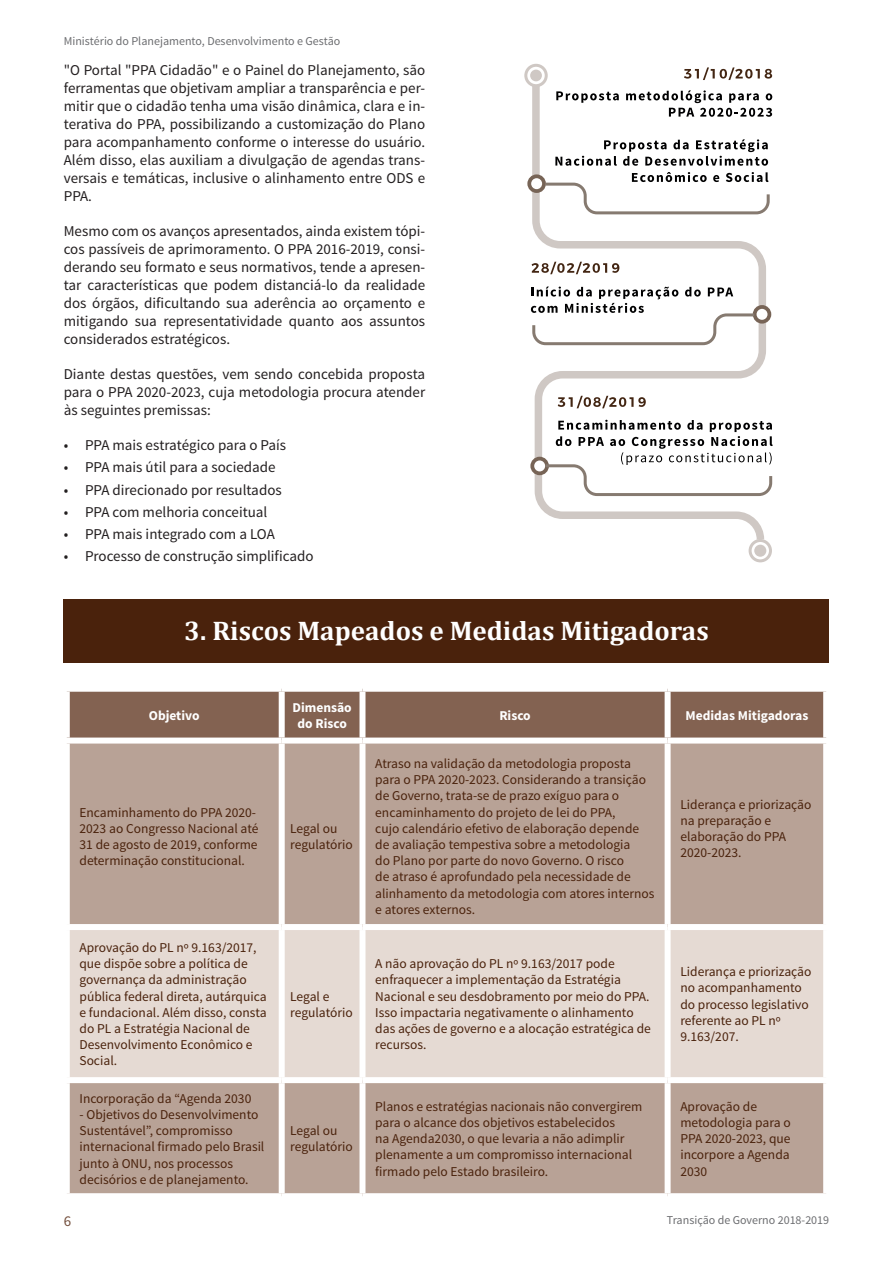
<style>
.page{position:relative;width:893px;height:1263px;background:#fff}
.page>*{position:absolute;margin:0;border:0;box-sizing:border-box;transform-origin:0 0}
.t1{font:700 27px "Cambria";color:#fff}
.t2{font:15px/18px "Source Sans Pro";color:#231f20;text-align:justify}
.t3{font:15px "Source Sans Pro";color:#74503e}
.t4{font:13.5px/16.2px "Source Sans Pro";color:#4a220c}
.t5{font:700 13.5px/16.2px "Source Sans Pro";color:#fff;text-align:center}
.t6{font:12px "Source Sans Pro";color:#6c6d70}
</style>
<div class="page">
<div style="left:70px;top:692px;width:753px;height:45px;background:#836251"></div>
<div style="left:70px;top:743px;width:753px;height:450px;background:#b8a296"></div>
<div style="left:70px;top:930px;width:753px;height:147px;background:#e5dad3"></div>
<div style="left:279px;top:692px;width:6px;height:45px;background:#fff"></div>
<div style="left:359px;top:692px;width:6px;height:45px;background:#fff"></div>
<div style="left:665px;top:692px;width:6px;height:45px;background:#fff"></div>
<div style="left:279px;top:743px;width:6px;height:181px;background:#fff"></div>
<div style="left:359px;top:743px;width:6px;height:181px;background:#fff"></div>
<div style="left:665px;top:743px;width:6px;height:181px;background:#fff"></div>
<div style="left:64px;top:924px;width:218px;height:6px;background:#fff"></div>
<div style="left:282px;top:924px;width:80px;height:6px;background:#fff"></div>
<div style="left:279px;top:930px;width:6px;height:147px;background:#fff"></div>
<div style="left:362px;top:924px;width:306px;height:6px;background:#fff"></div>
<div style="left:359px;top:930px;width:6px;height:147px;background:#fff"></div>
<div style="left:668px;top:924px;width:161px;height:6px;background:#fff"></div>
<div style="left:665px;top:930px;width:6px;height:147px;background:#fff"></div>
<div style="left:64px;top:1077px;width:218px;height:6px;background:#fff"></div>
<div style="left:282px;top:1077px;width:80px;height:6px;background:#fff"></div>
<div style="left:279px;top:1083px;width:6px;height:110px;background:#fff"></div>
<div style="left:362px;top:1077px;width:306px;height:6px;background:#fff"></div>
<div style="left:359px;top:1083px;width:6px;height:110px;background:#fff"></div>
<div style="left:668px;top:1077px;width:161px;height:6px;background:#fff"></div>
<div style="left:665px;top:1083px;width:6px;height:110px;background:#fff"></div>
<div style="left:64px;top:600px;width:765px;height:63px;background:#4a220c"></div>
<svg style="left:528px;top:79px;width:242px;height:468px"></svg>
<div style="left:524px;top:64px;width:24px;height:23px;border:3px solid #cfc8c4;border-radius:50%"></div>
<div style="left:530px;top:70px;width:12px;height:11px;background:#cfc8c4;border-radius:50%"></div>
<div style="left:749px;top:539px;width:23px;height:23px;border:3px solid #cfc8c4;border-radius:50%"></div>
<div style="left:754px;top:545px;width:12px;height:12px;background:#cfc8c4;border-radius:50%"></div>
<svg style="left:532px;top:262px;width:87px;height:12px"></svg>
<svg style="left:684px;top:67px;width:88px;height:13px"></svg>
<svg style="left:556px;top:91px;width:63px;height:12px"></svg>
<svg style="left:626px;top:90px;width:146px;height:27px"></svg>
<svg style="left:555px;top:139px;width:213px;height:27px"></svg>
<svg style="left:558px;top:396px;width:88px;height:12px"></svg>
<svg style="left:530px;top:457px;width:19px;height:18px"></svg>
<div style="left:534px;top:460px;width:11px;height:11px;background:#fff;border-radius:50%"></div>
<svg style="left:543px;top:420px;width:230px;height:77px"></svg>
<svg style="left:527px;top:174px;width:19px;height:19px"></svg>
<div style="left:531px;top:178px;width:11px;height:11px;background:#fff;border-radius:50%"></div>
<svg style="left:543px;top:172px;width:227px;height:44px"></svg>
<svg style="left:753px;top:305px;width:18px;height:19px"></svg>
<div style="left:756px;top:309px;width:11px;height:11px;background:#fff;border-radius:50%"></div>
<svg style="left:531px;top:287px;width:226px;height:60px"></svg>
<p class="t6" style="left:64px;top:34px;width:278px">Ministério do Planejamento, Desenvolvimento e Gestão</p>
<p class="t2" style="left:64px;top:61px;width:363px">"O Portal "PPA Cidadão" e o Painel do Planejamento, são ferramentas que objetivam ampliar a transparência e per&shy;mitir que o cidadão tenha uma visão dinâmica, clara e in&shy;terativa do PPA, possibilizando a customização do Plano para acompanhamento conforme o interesse do usuário.<br>Além disso, elas auxiliam a divulgação de agendas trans&shy;versais e temáticas, inclusive o alinhamento entre ODS e PPA.</p>
<p class="t2" style="left:64px;top:222px;width:363px">Mesmo com os avanços apresentados, ainda existem tópi&shy;cos passíveis de aprimoramento. O PPA 2016-2019, consi&shy;derando seu formato e seus normativos, tende a apresen&shy;tar características que podem distanciá-lo da realidade dos órgãos, dificultando sua aderência ao orçamento e mitigando sua representatividade quanto aos assuntos considerados estratégicos.</p>
<p class="t2" style="left:64px;top:365px;width:363px">Diante destas questões, vem sendo concebida proposta para o PPA 2020-2023, cuja metodologia procura atender às seguintes premissas:</p>
<p class="t2" style="left:64px;top:436px;width:224px">• PPA mais estratégico para o País</p>
<p class="t2" style="left:64px;top:459px;width:213px">• PPA mais útil para a sociedade</p>
<p class="t2" style="left:64px;top:481px;width:219px">• PPA direcionado por resultados</p>
<p class="t2" style="left:64px;top:503px;width:205px">• PPA com melhoria conceitual</p>
<p class="t2" style="left:64px;top:525px;width:212px">• PPA mais integrado com a LOA</p>
<p class="t2" style="left:64px;top:548px;width:251px">• Processo de construção simplificado</p>
<h1 class="t1" style="left:184px;top:612px;width:526px">3. Riscos Mapeados e Medidas Mitigadoras</h1>
<p class="t5" style="left:149px;top:708px;width:52px">Objetivo</p>
<p class="t5" style="left:292px;top:699px;width:61px">Dimensão do Risco</p>
<p class="t5" style="left:499px;top:708px;width:33px">Risco</p>
<p class="t5" style="left:685px;top:708px;width:124px">Medidas Mitigadoras</p>
<p class="t4" style="left:80px;top:804px;width:181px">Encaminhamento do PPA 2020-<br>2023 ao Congresso Nacional até<br>31 de agosto de 2019, conforme determinação constitucional.</p>
<p class="t4" style="left:80px;top:939px;width:189px">Aprovação do PL nº 9.163/2017, que dispõe sobre a política de governança da administração pública federal direta, autárquica e fundacional. Além disso, consta do PL a Estratégia Nacional de<br>Desenvolvimento Econômico e<br>Social.</p>
<p class="t4" style="left:80px;top:1090px;width:173px">Incorporação da “Agenda 2030</p>
<p class="t4" style="left:80px;top:1106px;width:186px">- Objetivos do Desenvolvimento<br>Sustentável”, compromisso internacional firmado pelo Brasil junto à ONU, nos processos decisórios e de planejamento.</p>
<p class="t3" style="left:64px;top:1212px;width:9px">6</p>
<p class="t4" style="left:290px;top:820px;width:64px">Legal ou regulatório</p>
<p class="t4" style="left:290px;top:988px;width:64px">Legal e regulatório</p>
<p class="t4" style="left:290px;top:1123px;width:64px">Legal ou regulatório</p>
<p class="t4" style="left:375px;top:756px;width:281px">Atraso na validação da metodologia proposta para o PPA 2020-2023. Considerando a transição de Governo, trata-se de prazo exíguo para o encaminhamento do projeto de lei do PPA,<br>cujo calendário efetivo de elaboração depende de avaliação tempestiva sobre a metodologia<br>do Plano por parte do novo Governo. O risco<br>de atraso é aprofundado pela necessidade de alinhamento da metodologia com atores internos e atores externos.</p>
<p class="t4" style="left:680px;top:796px;width:133px">Liderança e priorização na preparação e elaboração do PPA<br>2020-2023.</p>
<p class="t4" style="left:375px;top:956px;width:277px">A não aprovação do PL nº 9.163/2017 pode enfraquecer a implementação da Estratégia Nacional e seu desdobramento por meio do PPA.<br>Isso impactaria negativamente o alinhamento das ações de governo e a alocação estratégica de recursos.</p>
<p class="t4" style="left:680px;top:964px;width:133px">Liderança e priorização no acompanhamento do processo legislativo referente ao PL nº<br>9.163/207.</p>
<p class="t4" style="left:375px;top:1098px;width:269px">Planos e estratégias nacionais não convergirem para o alcance dos objetivos estabelecidos<br>na Agenda2030, o que levaria a não adimplir plenamente a um compromisso internacional firmado pelo Estado brasileiro.</p>
<p class="t4" style="left:680px;top:1098px;width:112px">Aprovação de metodologia para o<br>PPA 2020-2023, que incorpore a Agenda<br>2030</p>
<p class="t6" style="left:667px;top:1212px;width:164px">Transição de Governo 2018-2019</p>
</div>
